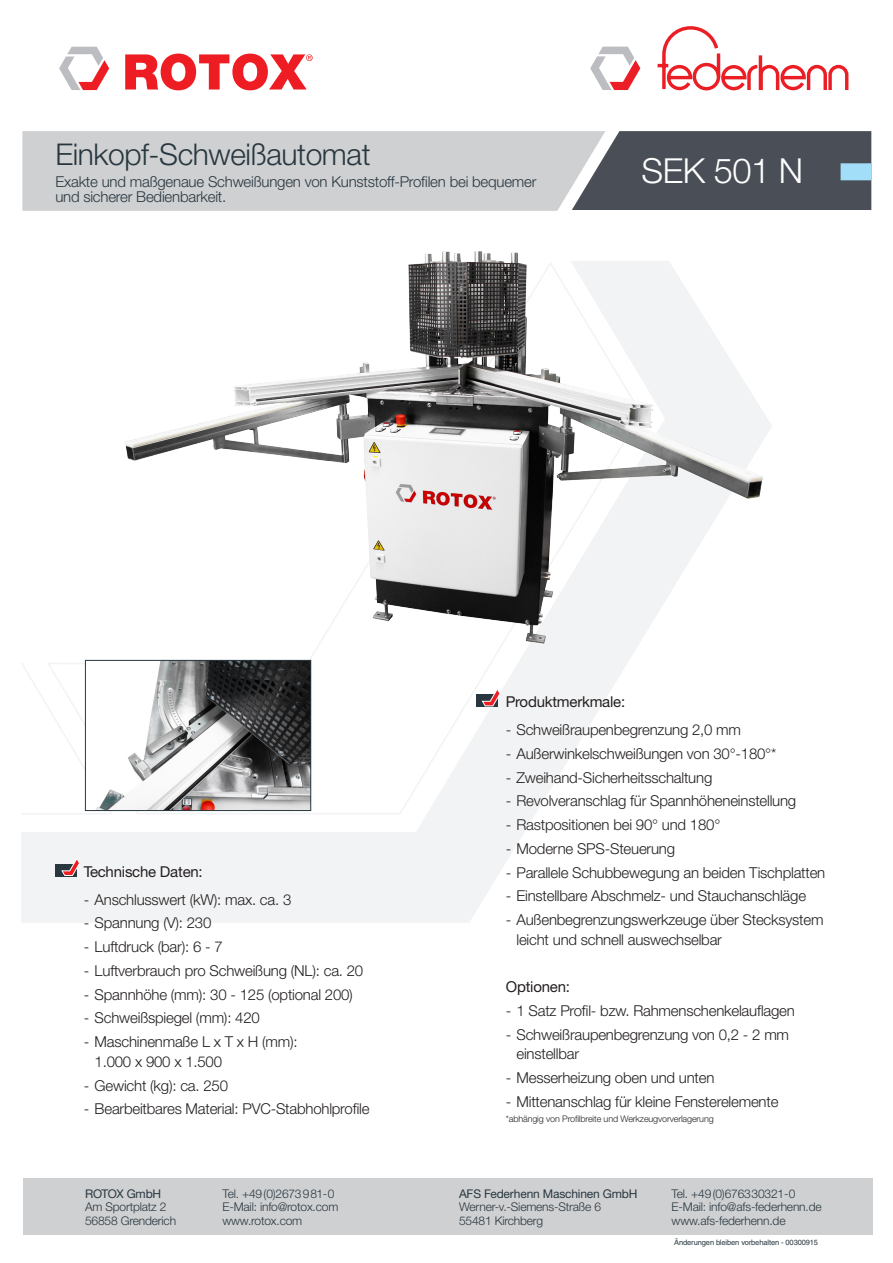
<style>
.page{position:relative;width:893px;height:1263px;background:#fff}
.page>*{position:absolute;margin:0;border:0;box-sizing:border-box;transform-origin:0 0}
.Headline{font:300 34.5px "Helvetica Neue";letter-spacing:-.015em;color:#fff}
.Headline-2{font:300 30px "Helvetica Neue";letter-spacing:-.015em;color:#28373f}
.Fließtext{font:300 15px/19.5px "Helvetica Neue";letter-spacing:-.015em;color:#231f20}
.Headline-3{font:300 15px/15px "Helvetica Neue";letter-spacing:-.015em;color:#28373f}
.Maschinenbezeichnug{font:15px "Helvetica Neue CE";letter-spacing:-.015em;color:#231f20}
.Fließtext-2{font:15px "Helvetica Neue CE";letter-spacing:-.015em;color:#231f20}
.t1{font:300 12px/13.5px "Helvetica Neue";letter-spacing:-.015em;color:#28373f}
.t2{font:12px "Helvetica Neue CE";letter-spacing:-.015em;color:#28373f}
.Fließtext-3{font:300 9px "Helvetica Neue";letter-spacing:-.015em;color:#231f20}
.t3{font:7.5px "Helvetica";letter-spacing:-.015em;color:#28373f}
</style>
<div class="page">
<div style="left:23px;top:1178px;width:850px;height:57px;background:#cfd0d2"></div>
<div style="left:646px;top:131px;width:225px;height:79px;background:#4a4f57"></div>
<div style="left:841px;top:163px;width:30px;height:17px;background:#a2def8;border:2px solid #a2def8"></div>
<svg style="left:21px;top:663px;width:606px;height:260px;fill:#f2f3f4"></svg>
<svg style="left:21px;top:659px;width:93px;height:157px"></svg>
<div style="left:22px;top:131px;width:433px;height:80px;background:#cfd0d2"></div>
<svg style="left:455px;top:131px;width:191px;height:65px;background:#b2b4b7"></svg>
<svg style="left:125px;top:54px;width:188px;height:36px"></svg>
<svg style="left:59px;top:47px;width:50px;height:43px"></svg>
<div style="left:55px;top:864px;width:22px;height:12px;background:#28373f"></div>
<svg style="left:62px;top:858px;width:18px;height:18px"></svg>
<div style="left:476px;top:695px;width:22px;height:12px;background:#28373f"></div>
<svg style="left:482px;top:688px;width:18px;height:18px"></svg>
<img style="left:100px;top:196px;width:701px;height:467px">
<img style="left:87px;top:662px;width:222px;height:147px">
<div style="left:85px;top:660px;width:226px;height:151px;border:1px solid #28373f"></div>
<svg style="left:657px;top:26px;width:191px;height:64px"></svg>
<svg style="left:590px;top:47px;width:50px;height:43px"></svg>
<p class="Headline-2" style="left:55px;top:136px;width:317px">Einkopf-Schweißautomat</p>
<p class="Headline-3" style="left:55px;top:173px;width:483px">Exakte und maßgenaue Schweißungen von Kunststoff-Profilen bei bequemer und sicherer Bedienbarkeit.</p>
<p class="Headline" style="left:641px;top:150px;width:163px">SEK 501 N</p>
<p class="Maschinenbezeichnug" style="left:84px;top:862px;width:120px">Technische Daten:</p>
<p class="Fließtext" style="left:84px;top:889px;width:209px">- Anschlusswert (kW): max. ca. 3</p>
<p class="Fließtext" style="left:84px;top:913px;width:129px">- Spannung (V): 230</p>
<p class="Fließtext" style="left:84px;top:937px;width:140px">- Luftdruck (bar): 6 - 7</p>
<p class="Fließtext" style="left:84px;top:960px;width:281px">- Luftverbrauch pro Schweißung (NL): ca. 20</p>
<p class="Fließtext" style="left:84px;top:984px;width:270px">- Spannhöhe (mm): 30 - 125 (optional 200)</p>
<p class="Fließtext" style="left:84px;top:1008px;width:177px">- Schweißspiegel (mm): 420</p>
<p class="Fließtext" style="left:95px;top:1032px;width:205px;text-indent:-11px">- Maschinenmaße L x T x H (mm):<br>1.000 x 900 x 1.500</p>
<p class="Fließtext" style="left:84px;top:1075px;width:146px">- Gewicht (kg): ca. 250</p>
<p class="Fließtext" style="left:84px;top:1099px;width:287px">- Bearbeitbares Material: PVC-Stabhohlprofile</p>
<p class="t2" style="left:85px;top:1186px;width:78px">ROTOX GmbH</p>
<p class="t1" style="left:85px;top:1200px;width:83px">Am Sportplatz 2</p>
<p class="t1" style="left:85px;top:1214px;width:93px">56858 Grenderich</p>
<p class="t1" style="left:222px;top:1187px;width:117px">Tel. +49(0)2673 981-0<br>E-Mail: info@rotox.com</p>
<p class="t1" style="left:222px;top:1214px;width:81px">www.rotox.com</p>
<p class="Maschinenbezeichnug" style="left:506px;top:693px;width:121px">Produktmerkmale:</p>
<p class="Fließtext" style="left:506px;top:720px;width:237px">- Schweißraupenbegrenzung 2,0 mm</p>
<p class="Fließtext" style="left:506px;top:743px;width:272px">- Außerwinkelschweißungen von 30°-180°*</p>
<p class="Fließtext" style="left:506px;top:767px;width:208px">- Zweihand-Sicherheitsschaltung</p>
<p class="Fließtext" style="left:506px;top:791px;width:292px">- Revolveranschlag für Spannhöheneinstellung</p>
<p class="Fließtext" style="left:506px;top:815px;width:216px">- Rastpositionen bei 90° und 180°</p>
<p class="Fließtext" style="left:506px;top:838px;width:171px">- Moderne SPS-Steuerung</p>
<p class="Fließtext" style="left:506px;top:862px;width:321px">- Parallele Schubbewegung an beiden Tischplatten</p>
<p class="Fließtext" style="left:506px;top:886px;width:302px">- Einstellbare Abschmelz- und Stauchanschläge</p>
<p class="Fließtext" style="left:516px;top:910px;width:309px;text-indent:-11px">- Außenbegrenzungswerkzeuge über Stecksystem leicht und schnell auswechselbar</p>
<p class="Fließtext-2" style="left:506px;top:978px;width:66px">Optionen:</p>
<p class="Fließtext" style="left:506px;top:1000px;width:290px">- 1 Satz Profil- bzw. Rahmenschenkelauflagen</p>
<p class="Fließtext" style="left:516px;top:1024px;width:274px;text-indent:-11px">- Schweißraupenbegrenzung von 0,2 - 2 mm einstellbar</p>
<p class="Fließtext" style="left:506px;top:1067px;width:210px">- Messerheizung oben und unten</p>
<p class="Fließtext" style="left:506px;top:1091px;width:274px">- Mittenanschlag für kleine Fensterelemente</p>
<p class="Fließtext-3" style="left:506px;top:1113px;width:209px">*abhängig von Profilbreite und Werkzeugvorverlagerung</p>
<p class="t2" style="left:459px;top:1186px;width:180px">AFS Federhenn Maschinen GmbH</p>
<p class="t1" style="left:459px;top:1200px;width:144px">Werner-v.-Siemens-Straße 6</p>
<p class="t1" style="left:459px;top:1214px;width:86px">55481 Kirchberg</p>
<p class="t1" style="left:672px;top:1187px;width:152px">Tel. +49(0)6763 30321-0<br>E-Mail: info@afs-federhenn.de</p>
<p class="t1" style="left:672px;top:1214px;width:115px">www.afs-federhenn.de</p>
<p class="t3" style="left:674px;top:1238px;width:145px">Änderungen bleiben vorbehalten - 00300915</p>
</div>
